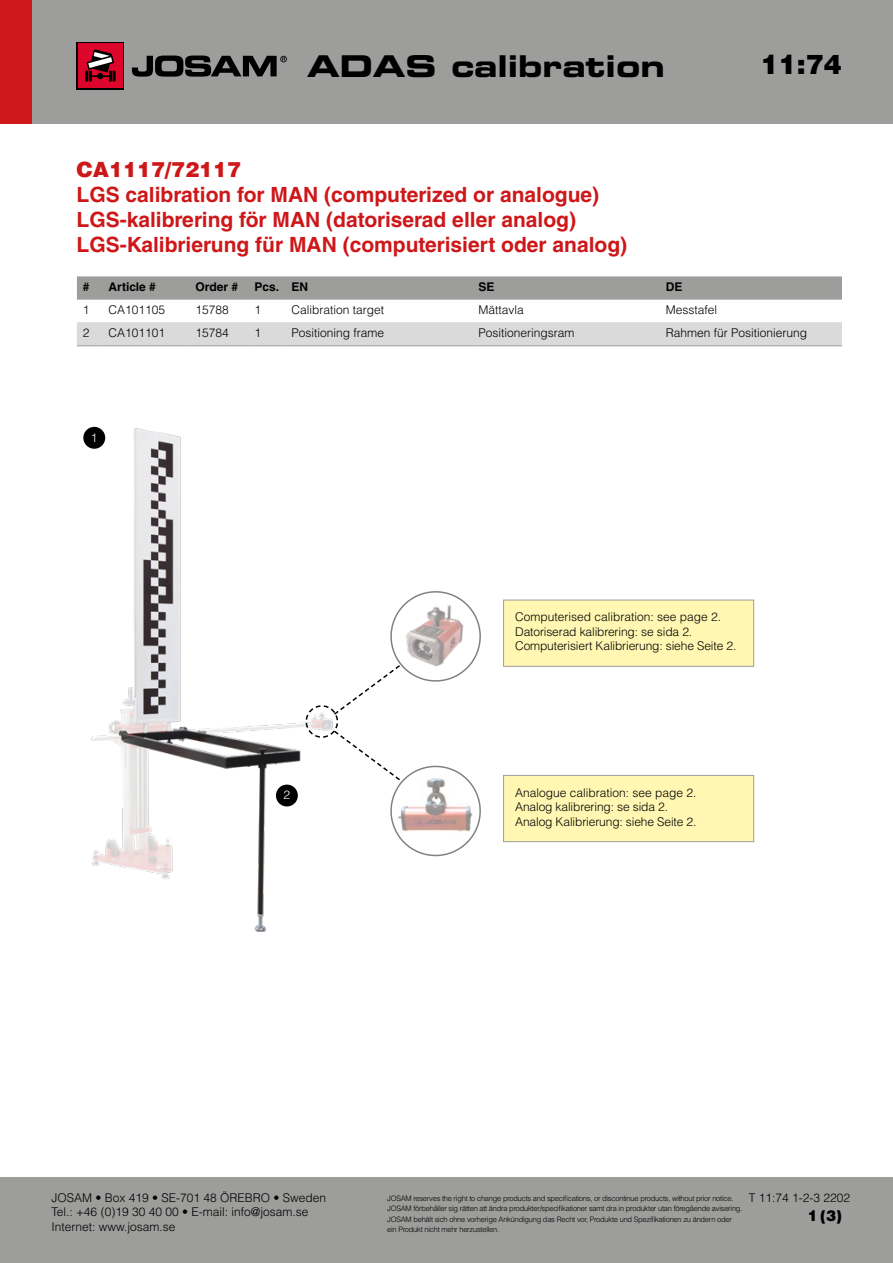
<style>
.page{position:relative;width:893px;height:1263px;background:#fff}
.page>*{position:absolute;margin:0;border:0;box-sizing:border-box;transform-origin:0 0}
.t1{font:30px "Eurostile LT Std Bold Ex 2";color:#000}
.t2{font:900 27px "Helvetica LT Std";color:#000}
.Productsheet_SubHead{font:700 21px "Helvetica LT Std";color:#cd1719}
.Productsheet_Heading{font:900 21px "Helvetica LT Std";color:#cd1719}
.t3{font:900 15px "Helvetica LT Std";color:#000}
.Productsheet_BodyTex{font:300 12px/14.4px "Helvetica LT Std";color:#000}
.Productsheet_TableHe{font:700 12px "Helvetica LT Std";color:#000}
.Productsheet_NumberC{font:300 12px "Helvetica LT Std";color:#fff}
.t4{font:300 7.5px/10.5px "Helvetica LT Std";letter-spacing:-.03em;color:#000}
</style>
<div class="page">
<div style="left:0;top:0;width:893px;height:123px;background:#9d9d9c"></div>
<div style="left:0;top:0;width:32px;height:123px;background:#cd1719"></div>
<div style="left:0;top:1178px;width:893px;height:85px;background:#9d9d9c"></div>
<div style="left:77px;top:42px;width:47px;height:48px;background:#000"></div>
<div style="left:78px;top:43px;width:45px;height:45px;background:#dd052b"></div>
<svg style="left:85px;top:49px;width:31px;height:32px"></svg>
<svg style="left:132px;top:56px;width:155px;height:21px"></svg>
<img style="left:83px;top:427px;width:222px;height:505px">
<svg style="left:77px;top:276px;width:765px;height:24px;background:#a0a09f"></svg>
<div style="left:77px;top:322px;width:765px;height:24px;background:#dadada"></div>
<hr style="left:103px;top:345px;width:87px;height:1px;background:#9d9d9c">
<hr style="left:190px;top:345px;width:59px;height:1px;background:#9d9d9c">
<hr style="left:249px;top:345px;width:36px;height:1px;background:#9d9d9c">
<hr style="left:285px;top:345px;width:188px;height:1px;background:#9d9d9c">
<hr style="left:473px;top:345px;width:187px;height:1px;background:#9d9d9c">
<hr style="left:660px;top:345px;width:182px;height:1px;background:#9d9d9c">
<div style="left:83px;top:427px;width:22px;height:22px;background:#000;border-radius:50%"></div>
<div style="left:276px;top:784px;width:22px;height:22px;background:#000;border-radius:50%"></div>
<div style="left:503px;top:600px;width:251px;height:67px;background:#fff7b2;border:1px solid #9d9d9c"></div>
<div style="left:503px;top:775px;width:251px;height:67px;background:#fff7b2;border:1px solid #9d9d9c"></div>
<svg style="left:305px;top:591px;width:176px;height:266px"></svg>
<h1 class="t1" style="left:307px;top:45px;width:359px">ADAS calibration</h1>
<h2 class="t2" style="left:761px;top:47px;width:83px">11:74</h2>
<p class="Productsheet_Heading" style="left:77px;top:155px;width:166px">CA1117/72117</p>
<p class="Productsheet_SubHead" style="left:77px;top:182px;width:524px">LGS calibration for MAN (computerized or analogue)</p>
<p class="Productsheet_SubHead" style="left:77px;top:207px;width:501px">LGS-kalibrering för MAN (datoriserad eller analog)</p>
<p class="Productsheet_SubHead" style="left:77px;top:232px;width:552px">LGS-Kalibrierung für MAN (computerisiert oder analog)</p>
<p class="Productsheet_TableHe" style="left:83px;top:279px;width:8px">#</p>
<p class="Productsheet_TableHe" style="left:109px;top:279px;width:49px">Article #</p>
<p class="Productsheet_TableHe" style="left:196px;top:279px;width:44px">Order #</p>
<p class="Productsheet_TableHe" style="left:255px;top:279px;width:26px">Pcs.</p>
<p class="Productsheet_TableHe" style="left:291px;top:279px;width:18px">EN</p>
<p class="Productsheet_TableHe" style="left:479px;top:279px;width:18px">SE</p>
<p class="Productsheet_TableHe" style="left:666px;top:279px;width:18px">DE</p>
<p class="Productsheet_BodyTex" style="left:83px;top:303px;width:8px">1</p>
<p class="Productsheet_BodyTex" style="left:109px;top:303px;width:58px">CA101105</p>
<p class="Productsheet_BodyTex" style="left:196px;top:303px;width:35px">15788</p>
<p class="Productsheet_BodyTex" style="left:255px;top:303px;width:8px">1</p>
<p class="Productsheet_BodyTex" style="left:291px;top:303px;width:94px">Calibration target</p>
<p class="Productsheet_BodyTex" style="left:479px;top:303px;width:47px">Mättavla</p>
<p class="Productsheet_BodyTex" style="left:666px;top:303px;width:53px">Messtafel</p>
<p class="Productsheet_BodyTex" style="left:83px;top:325px;width:8px">2</p>
<p class="Productsheet_BodyTex" style="left:109px;top:325px;width:58px">CA101101</p>
<p class="Productsheet_BodyTex" style="left:196px;top:325px;width:35px">15784</p>
<p class="Productsheet_BodyTex" style="left:255px;top:325px;width:8px">1</p>
<p class="Productsheet_BodyTex" style="left:291px;top:325px;width:94px">Positioning frame</p>
<p class="Productsheet_BodyTex" style="left:479px;top:325px;width:98px">Positioneringsram</p>
<p class="Productsheet_BodyTex" style="left:666px;top:325px;width:143px">Rahmen für Positionierung</p>
<p class="Productsheet_NumberC" style="left:91px;top:430px;width:8px">1</p>
<p class="Productsheet_NumberC" style="left:284px;top:788px;width:8px">2</p>
<p class="Productsheet_BodyTex" style="left:515px;top:610px;width:208px">Computerised calibration: see page 2.<br>Datoriserad kalibrering: se sida 2.</p>
<p class="Productsheet_BodyTex" style="left:515px;top:639px;width:223px">Computerisiert Kalibrierung: siehe Seite 2.</p>
<p class="Productsheet_BodyTex" style="left:515px;top:785px;width:183px">Analogue calibration: see page 2.<br>Analog kalibrering: se sida 2.</p>
<p class="Productsheet_BodyTex" style="left:515px;top:814px;width:183px">Analog Kalibrierung: siehe Seite 2.</p>
<p class="Productsheet_BodyTex" style="left:51px;top:1190px;width:276px">JOSAM • Box 419 • SE-701 48 ÖREBRO • Sweden<br>Tel.: +46 (0)19 30 40 00 • E-mail: info@josam.se<br>Internet: www.josam.se</p>
<p class="t4" style="left:387px;top:1192px;width:357px">JOSAM reserves the right to change products and specifications, or discontinue products, without prior notice.<br>JOSAM förbehåller sig rätten att ändra produkter/specifikationer samt dra in produkter utan föregående avisering.<br>JOSAM behält sich ohne vorherige Ankündigung das Recht vor, Produkte und Spezifikationen zu ändern oder ein Produkt nicht mehr herzustellen.</p>
<p class="Productsheet_BodyTex" style="left:749px;top:1190px;width:103px">T 11:74 1-2-3 2202</p>
<p class="t3" style="left:808px;top:1205px;width:36px">1 (3)</p>
</div>
